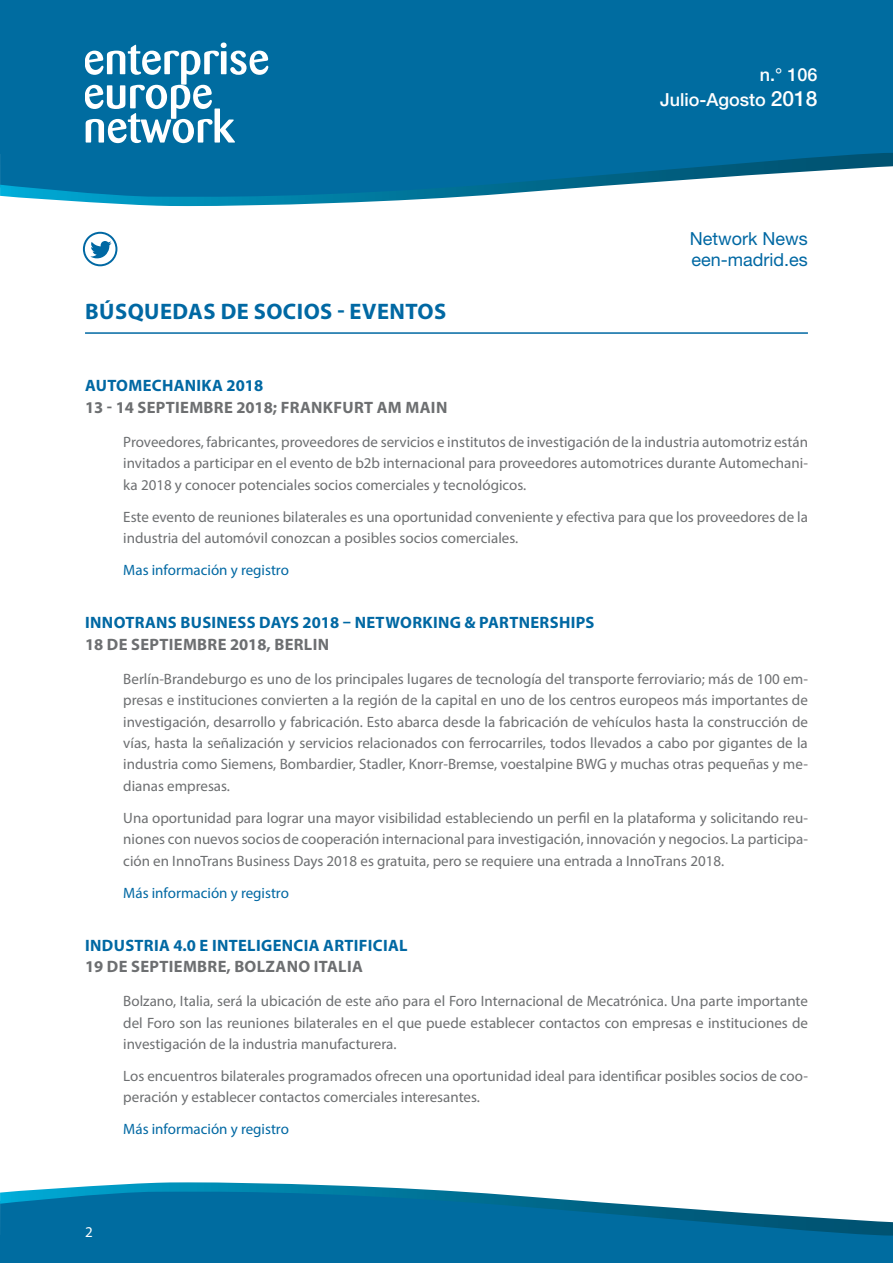
<style>
.page{position:relative;width:893px;height:1263px;background:#fff}
.page>*{position:absolute;margin:0;border:0;box-sizing:border-box;transform-origin:0 0}
.LADILLO_01{font:700 22.5px "Myriad Pro";letter-spacing:.02em;color:#0068a3}
.t1{font:18px/21.3px "Helvetica Neue LT Std";color:#0068a3}
.t2{font:500 18px/25.2px "Helvetica Neue LT Std";color:#fff;text-align:right}
.LADILLO_02{font:700 16.5px "Myriad Pro";letter-spacing:.02em;color:#0068a3}
.LADILLO_GRIS{font:700 16.5px "Myriad Pro";letter-spacing:.02em;color:#6d6f71}
.TEXTO{font:15px/21.3px "Myriad Pro";color:#6d6f71;text-align:justify}
.Mas_informacion{font:15px "Myriad Pro";color:#0068a3}
.t3{font:15px "Myriad Pro";color:#fff}
.s1{font-size:21px}
</style>
<div class="page">
<div style="left:0;top:0;width:893px;height:153px;background:#006ca0"></div>
<svg style="left:0;top:153px;width:893px;height:53px"></svg>
<svg style="left:85px;top:43px;width:183px;height:100px"></svg>
<div style="left:0;top:1235px;width:893px;height:28px;background:#006ca0"></div>
<svg style="left:0;top:1182px;width:893px;height:53px"></svg>
<svg style="left:82px;top:231px;width:36px;height:36px"></svg>
<hr style="left:85px;top:332px;width:723px;height:2px;background:#0068a3">
<p class="t2" style="left:660px;top:62px;width:159px">n.° 106<br>Julio-Agosto <span class="s1">2018</span></p>
<p class="LADILLO_01" style="left:85px;top:297px;width:363px">BÚSQUEDAS DE SOCIOS - EVENTOS</p>
<p class="t1" style="left:690px;top:227px;width:119px">Network News een-madrid.es</p>
<p class="LADILLO_02" style="left:85px;top:375px;width:180px">AUTOMECHANIKA 2018</p>
<p class="LADILLO_GRIS" style="left:85px;top:396px;width:364px">13 - 14 SEPTIEMBRE 2018; FRANKFURT AM MAIN</p>
<p class="TEXTO" style="left:123px;top:431px;width:686px">Proveedores, fabricantes, proveedores de servicios e institutos de investigación de la industria automotriz están invitados a participar en el evento de b2b internacional para proveedores automotrices durante Automechani&shy;ka 2018 y conocer potenciales socios comerciales y tecnológicos.</p>
<p class="TEXTO" style="left:123px;top:506px;width:686px">Este evento de reuniones bilaterales es una oportunidad conveniente y efectiva para que los proveedores de la industria del automóvil conozcan a posibles socios comerciales.</p>
<p class="Mas_informacion" style="left:123px;top:561px;width:167px">Mas información y registro</p>
<p class="LADILLO_02" style="left:85px;top:612px;width:511px">INNOTRANS BUSINESS DAYS 2018 – NETWORKING &amp; PARTNERSHIPS</p>
<p class="LADILLO_GRIS" style="left:85px;top:633px;width:246px">18 DE SEPTIEMBRE 2018, BERLIN</p>
<p class="TEXTO" style="left:123px;top:668px;width:686px">Berlín-Brandeburgo es uno de los principales lugares de tecnología del transporte ferroviario; más de 100 em&shy;presas e instituciones convierten a la región de la capital en uno de los centros europeos más importantes de investigación, desarrollo y fabricación. Esto abarca desde la fabricación de vehículos hasta la construcción de vías, hasta la señalización y servicios relacionados con ferrocarriles, todos llevados a cabo por gigantes de la industria como Siemens, Bombardier, Stadler, Knorr-Bremse, voestalpine BWG y muchas otras pequeñas y me&shy;dianas empresas.</p>
<p class="TEXTO" style="left:123px;top:807px;width:686px">Una oportunidad para lograr una mayor visibilidad estableciendo un perfil en la plataforma y solicitando reu&shy;niones con nuevos socios de cooperación internacional para investigación, innovación y negocios. La participa&shy;ción en InnoTrans Business Days 2018 es gratuita, pero se requiere una entrada a InnoTrans 2018.</p>
<p class="Mas_informacion" style="left:123px;top:883px;width:167px">Más información y registro</p>
<p class="LADILLO_02" style="left:85px;top:934px;width:324px">INDUSTRIA 4.0 E INTELIGENCIA ARTIFICIAL</p>
<p class="LADILLO_GRIS" style="left:85px;top:956px;width:279px">19 DE SEPTIEMBRE, BOLZANO ITALIA</p>
<p class="TEXTO" style="left:123px;top:990px;width:686px">Bolzano, Italia, será la ubicación de este año para el Foro Internacional de Mecatrónica. Una parte importante del Foro son las reuniones bilaterales en el que puede establecer contactos con empresas e instituciones de investigación de la industria manufacturera.</p>
<p class="TEXTO" style="left:123px;top:1065px;width:686px">Los encuentros bilaterales programados ofrecen una oportunidad ideal para identificar posibles socios de coo&shy;peración y establecer contactos comerciales interesantes.</p>
<p class="Mas_informacion" style="left:123px;top:1120px;width:167px">Más información y registro</p>
<p class="t3" style="left:85px;top:1222px;width:9px">2</p>
</div>
